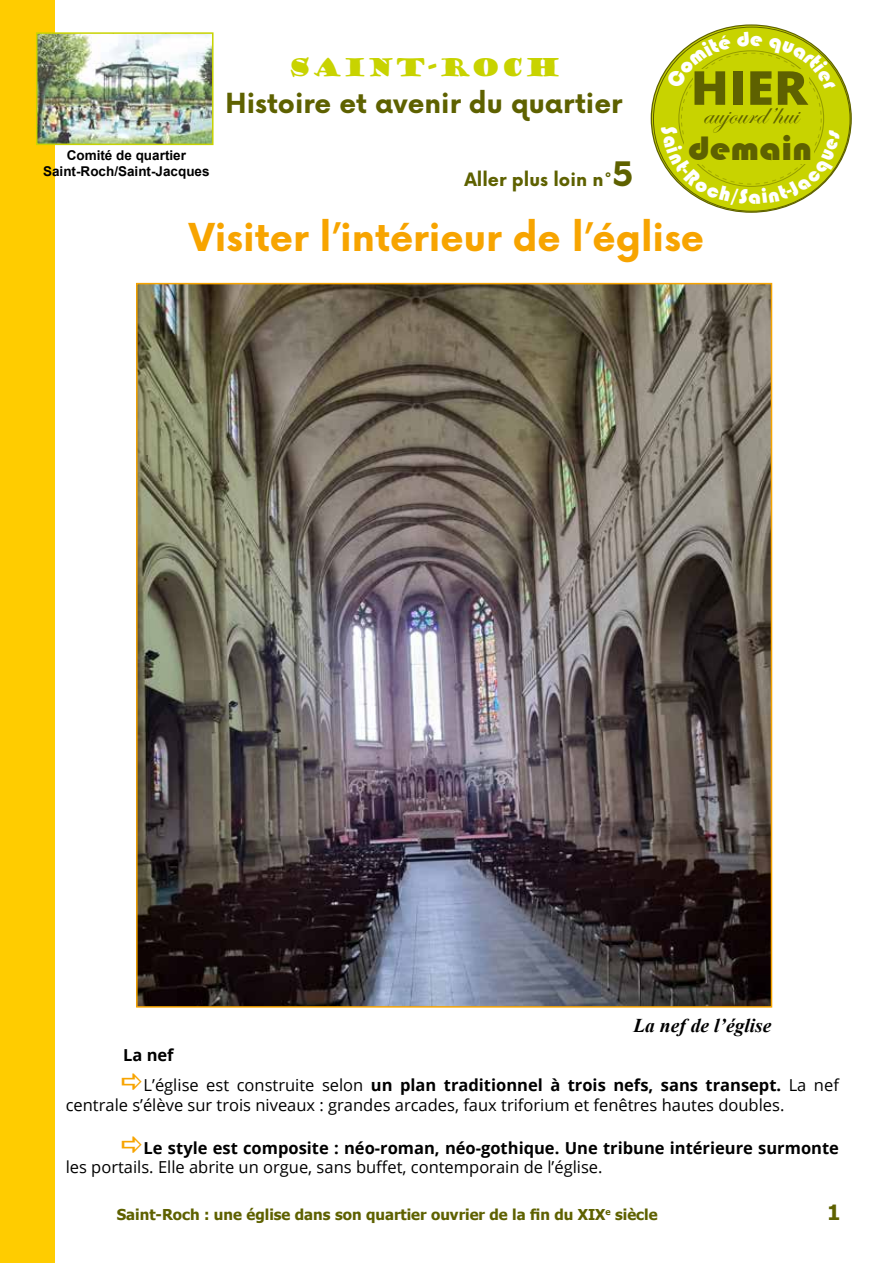
<style>
.page{position:relative;width:893px;height:1263px;background:#fff}
.page>*{position:absolute;margin:0;border:0;box-sizing:border-box;transform-origin:0 0}
.t1{font:800 46.95px "Open Sans";color:#5e6100;scale:1.07 1}
.t2{font:700 37.5px "Now";color:#f7a400}
.t3{font:34.95px "Bauhaus 93";color:#5e6100;scale:1.07 1}
.t4{font:29.4px "Edwardian Script ITC";color:#5e6100;scale:1.07 1}
.t5{font:700 27px "Now";color:#5e6100}
.t6{font:24px "Goudy Stout";color:#c8d300}
.t7{font:700 21px "Tahoma";color:#5e6100}
.t8{font:italic 700 19.5px "Times New Roman";color:#000}
.t9{font:700 18px "Now";color:#5e6100}
.t10{font:16.5px/19.8px "Open Sans";color:#000}
.t11{font:700 16.5px "Open Sans";color:#000}
.t12{font:700 15px "Tahoma";color:#5e6100}
.t13{font:700 13.5px/16.2px "Arial";color:#000;text-align:center}
.s1{font-size:33px}
.s2{font-weight:700}
</style>
<div class="page">
<div style="left:0;top:0;width:55px;height:1263px;background:#fc0"></div>
<img style="left:39px;top:35px;width:172px;height:107px">
<div style="left:36px;top:32px;width:178px;height:113px;border:2px solid #c8d300"></div>
<svg style="left:651px;top:25px;width:200px;height:187px;background:#b7c100"></svg>
<div style="left:679px;top:51px;width:145px;height:135px;background:#c8d300;border-radius:50%"></div>
<img style="left:139px;top:286px;width:630px;height:719px">
<svg style="left:666px;top:32px;width:170px;height:58px"></svg>
<svg style="left:661px;top:126px;width:179px;height:79px"></svg>
<p class="t13" style="left:43px;top:147px;width:168px">Comité de quartier<br>Saint-Roch/Saint-Jacques</p>
<h3 class="t6" style="left:288px;top:51px;width:275px">SAINT-ROCH</h3>
<h3 class="t5" style="left:226px;top:83px;width:398px">Histoire et avenir du quartier</h3>
<p class="t9" style="left:464px;top:166px;width:171px">Aller plus loin n°<span class="s1">5</span></p>
<h1 class="t1" style="left:691px;top:52px;width:111px">HIER</h1>
<h3 class="t4" style="left:703px;top:98px;width:91px">aujourd’hui</h3>
<h3 class="t3" style="left:688px;top:129px;width:118px">demain</h3>
<h2 class="t2" style="left:189px;top:209px;width:517px">Visiter l’intérieur de l’église</h2>
<p class="t11" style="left:123px;top:1044px;width:52px">La nef</p>
<p class="t8" style="left:633px;top:1011px;width:140px">La nef de l’église</p>
<p class="t10" style="left:66px;top:1074px;width:775px;text-indent:78px">L’église est construite selon <span class="s2">un plan traditionnel à trois nefs, sans transept.</span> La nef centrale s’élève sur trois niveaux : grandes arcades, faux triforium et fenêtres hautes doubles.</p>
<p class="t11" style="left:144px;top:1136px;width:697px">Le style est composite : néo-roman, néo-gothique. Une tribune intérieure surmonte</p>
<p class="t10" style="left:66px;top:1157px;width:538px">les portails. Elle abrite un orgue, sans buffet, contemporain de l’église.</p>
<p class="t12" style="left:117px;top:1204px;width:542px">Saint-Roch : une église dans son quartier ouvrier de la fin du XIX<sup>e</sup> siècle</p>
<p class="t7" style="left:827px;top:1198px;width:15px">1</p>
</div>
